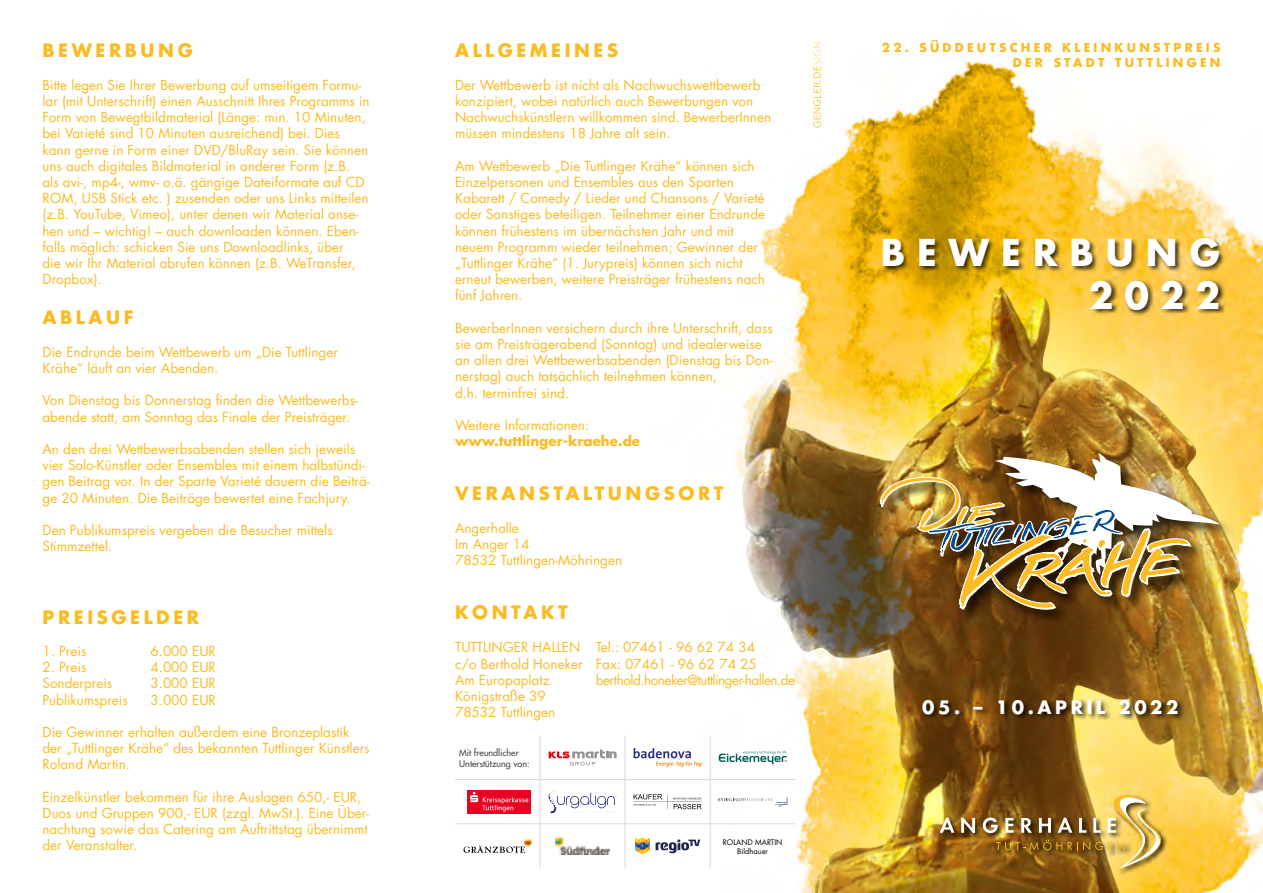
<style>
.page{position:relative;width:1263px;height:893px;background:#fff}
.page>*{position:absolute;margin:0;border:0;box-sizing:border-box;transform-origin:0 0}
.t1{font:700 36px/43.2px "Futura Std";letter-spacing:.335em;color:#fff;text-align:right}
.t2{font:700 18px "Futura Std";letter-spacing:.2em;color:#fbbb21}
.t3{font:700 18px "Futura Std";letter-spacing:.2em;color:#fff}
.t4{font:13.5px/16.2px "Futura Std";color:#fbbb21}
.t5{font:13.5px/16.2px "Futura Std";letter-spacing:-.035em;color:#fbbb21}
.t6{font:700 13.5px "Futura Std";color:#fbbb21}
.t7{font:700 12px/14.4px "Futura Std";letter-spacing:.27em;color:#fbbb21;text-align:right}
.t8{font:500 9px/10.8px "Futura Std";color:#444749}
.t9{font:7.5px/9px "Futura Std";color:#000;text-align:center}
</style>
<div class="page">
<img style="left:618px;top:42px;width:609px;height:826px">
<img style="left:659px;top:214px;width:604px;height:679px">
<div style="left:883px;top:239px;width:343px;height:77px;background:#000;opacity:.75"></div>
<div style="left:878px;top:452px;width:356px;height:172px;background:#000;opacity:.75"></div>
<img style="left:880px;top:453px;width:340px;height:157px">
<div style="left:939px;top:795px;width:229px;height:81px;background:#000;opacity:.75"></div>
<svg style="left:940px;top:818px;width:14px;height:15px"></svg>
<svg style="left:961px;top:818px;width:14px;height:15px"></svg>
<img style="left:983px;top:794px;width:197px;height:74px">
<div style="left:921px;top:698px;width:264px;height:23px;background:#000;opacity:.75"></div>
<hr style="left:540px;top:779px;width:85px;height:1px;background:#d5d8da">
<hr style="left:540px;top:824px;width:85px;height:1px;background:#d5d8da">
<hr style="left:540px;top:735px;width:1px;height:44px;background:#d5d8da">
<hr style="left:455px;top:779px;width:85px;height:1px;background:#d5d8da">
<hr style="left:540px;top:780px;width:1px;height:44px;background:#d5d8da">
<hr style="left:455px;top:824px;width:85px;height:1px;background:#d5d8da">
<hr style="left:540px;top:824px;width:1px;height:44px;background:#d5d8da">
<hr style="left:625px;top:735px;width:1px;height:44px;background:#d5d8da">
<hr style="left:625px;top:779px;width:85px;height:1px;background:#d5d8da">
<hr style="left:625px;top:780px;width:1px;height:44px;background:#d5d8da">
<hr style="left:710px;top:779px;width:85px;height:1px;background:#d5d8da">
<hr style="left:625px;top:824px;width:85px;height:1px;background:#d5d8da">
<hr style="left:625px;top:824px;width:1px;height:44px;background:#d5d8da">
<hr style="left:710px;top:824px;width:85px;height:1px;background:#d5d8da">
<hr style="left:710px;top:735px;width:1px;height:44px;background:#d5d8da">
<hr style="left:710px;top:780px;width:1px;height:44px;background:#d5d8da">
<hr style="left:710px;top:824px;width:1px;height:44px;background:#d5d8da">
<svg style="left:549px;top:749px;width:68px;height:16px"></svg>
<svg style="left:634px;top:748px;width:68px;height:19px"></svg>
<svg style="left:719px;top:751px;width:68px;height:13px"></svg>
<div style="left:467px;top:790px;width:64px;height:24px;background:#e40521"></div>
<svg style="left:470px;top:792px;width:58px;height:20px"></svg>
<svg style="left:548px;top:790px;width:69px;height:23px"></svg>
<svg style="left:634px;top:794px;width:68px;height:15px"></svg>
<svg style="left:718px;top:797px;width:69px;height:10px"></svg>
<svg style="left:463px;top:839px;width:68px;height:14px"></svg>
<img style="left:556px;top:837px;width:53px;height:17px">
<svg style="left:635px;top:837px;width:65px;height:17px"></svg>
<svg style="left:813px;top:43px;width:8px;height:85px"></svg>
<h2 class="t2" style="left:43px;top:39px;width:152px">BEWERBUNG</h2>
<p class="t4" style="left:43px;top:77px;width:329px">Bitte legen Sie Ihrer Bewerbung auf umseitigem Formu&shy;lar (mit Unterschrift) einen Ausschnitt Ihres Programms in Form von Bewegtbildmaterial (Länge: min. 10 Minuten, bei Varieté sind 10 Minuten ausreichend) bei. Dies kann gerne in Form einer DVD/BluRay sein. Sie können uns auch digitales Bildmaterial in anderer Form (z.B. als avi-, mp4-, wmv- o.ä. gängige Dateiformate auf CD ROM, USB Stick etc. ) zusenden oder uns Links mitteilen (z.B. YouTube, Vimeo), unter denen wir Material anse&shy;hen und – wichtig! – auch downloaden können. Eben&shy;falls möglich: schicken Sie uns Downloadlinks, über<br>die wir Ihr Material abrufen können (z.B. WeTransfer, Dropbox).</p>
<h2 class="t2" style="left:43px;top:306px;width:92px">ABLAUF</h2>
<p class="t4" style="left:43px;top:344px;width:297px">Die Endrunde beim Wettbewerb um „Die Tuttlinger<br>Krähe“ läuft an vier Abenden.</p>
<p class="t4" style="left:43px;top:392px;width:317px">Von Dienstag bis Donnerstag finden die Wettbewerbs&shy;abende statt, am Sonntag das Finale der Preisträger.</p>
<p class="t4" style="left:43px;top:441px;width:329px">An den drei Wettbewerbsabenden stellen sich jeweils vier Solo-Künstler oder Ensembles mit einem halbstündi&shy;gen Beitrag vor. In der Sparte Varieté dauern die Beiträ&shy;ge 20 Minuten. Die Beiträge bewertet eine Fachjury.</p>
<p class="t4" style="left:43px;top:522px;width:292px">Den Publikumspreis vergeben die Besucher mittels<br>Stimmzettel.</p>
<h2 class="t2" style="left:43px;top:605px;width:158px">PREISGELDER</h2>
<p class="t4" style="left:43px;top:643px;width:45px">1. Preis</p>
<p class="t4" style="left:151px;top:643px;width:67px">6.000 EUR</p>
<p class="t4" style="left:43px;top:659px;width:45px">2. Preis</p>
<p class="t4" style="left:151px;top:659px;width:67px">4.000 EUR</p>
<p class="t4" style="left:43px;top:675px;width:71px">Sonderpreis</p>
<p class="t4" style="left:151px;top:675px;width:67px">3.000 EUR</p>
<p class="t4" style="left:43px;top:692px;width:87px">Publikumspreis</p>
<p class="t4" style="left:151px;top:692px;width:67px">3.000 EUR</p>
<p class="t4" style="left:43px;top:724px;width:329px">Die Gewinner erhalten außerdem eine Bronzeplastik der „Tuttlinger Krähe“ des bekannten Tuttlinger Künstlers<br>Roland Martin.</p>
<p class="t4" style="left:43px;top:789px;width:328px">Einzelkünstler bekommen für ihre Auslagen 650,- EUR, Duos und Gruppen 900,- EUR (zzgl. MwSt.). Eine Über&shy;nachtung sowie das Catering am Auftrittstag übernimmt der Veranstalter.</p>
<h2 class="t2" style="left:455px;top:39px;width:165px">ALLGEMEINES</h2>
<p class="t4" style="left:455px;top:77px;width:318px">Der Wettbewerb ist nicht als Nachwuchswettbewerb konzipiert, wobei natürlich auch Bewerbungen von Nachwuchskünstlern willkommen sind. BewerberInnen müssen mindestens 18 Jahre alt sein.</p>
<p class="t4" style="left:455px;top:158px;width:312px">Am Wettbewerb „Die Tuttlinger Krähe“ können sich Einzelpersonen und Ensembles aus den Sparten Kabarett / Comedy / Lieder und Chansons / Varieté oder Sonstiges beteiligen. Teilnehmer einer Endrunde können frühestens im übernächsten Jahr und mit neuem Programm wieder teilnehmen; Gewinner der „Tuttlinger Krähe“ (1. Jurypreis) können sich nicht erneut bewerben, weitere Preisträger frühestens nach fünf Jahren.</p>
<p class="t4" style="left:455px;top:320px;width:319px">BewerberInnen versichern durch ihre Unterschrift, dass sie am Preisträgerabend (Sonntag) und idealerweise an allen drei Wettbewerbsabenden (Dienstag bis Don&shy;nerstag) auch tatsächlich teilnehmen können,<br>d.h. terminfrei sind.</p>
<p class="t4" style="left:455px;top:417px;width:136px">Weitere Informationen:</p>
<p class="t6" style="left:455px;top:432px;width:187px">www.tuttlinger-kraehe.de</p>
<h2 class="t2" style="left:455px;top:481px;width:270px">VERANSTALTUNGSORT</h2>
<p class="t4" style="left:455px;top:520px;width:169px">Angerhalle<br>Im Anger 14<br>78532 Tuttlingen-Möhringen</p>
<h2 class="t2" style="left:455px;top:600px;width:114px">KONTAKT</h2>
<p class="t4" style="left:455px;top:639px;width:129px">TUTTLINGER HALLEN c/o Berthold Honeker<br>Am Europaplatz<br>Königstraße 39<br>78532 Tuttlingen</p>
<p class="t5" style="left:596px;top:639px;width:201px">Tel.: 07461 - 96 62 74 34<br>Fax: 07461 - 96 62 74 25 berthold.honeker@tuttlinger-hallen.de</p>
<p class="t8" style="left:459px;top:747px;width:72px">Mit freundlicher<br>Unterstützung von:</p>
<p class="t9" style="left:723px;top:837px;width:61px">ROLAND MARTIN<br>Bildhauer</p>
<p class="t7" style="left:882px;top:41px;width:340px">22. SÜDDEUTSCHER KLEINKUNSTPREIS<br>DER STADT TUTTLINGEN</p>
<h1 class="t1" style="left:881px;top:230px;width:341px">BEWERBUNG<br>2022</h1>
<h2 class="t3" style="left:922px;top:695px;width:258px">05. – 10.APRIL 2022</h2>
</div>
